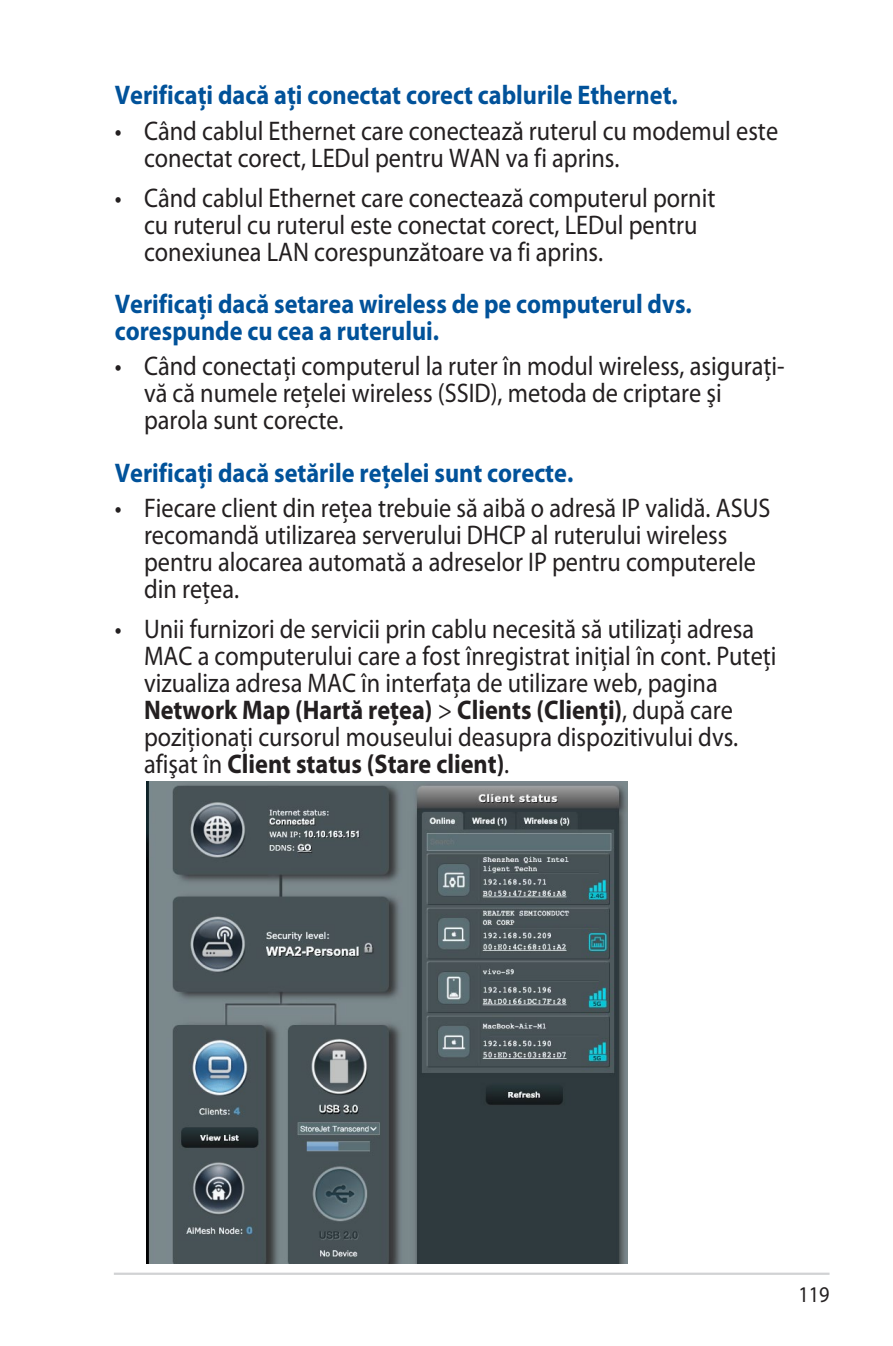
<style>
.page{position:relative;width:893px;height:1346px;background:#fff}
.page>*{position:absolute;margin:0;border:0;box-sizing:border-box;transform-origin:0 0}
.t1{font:27px/27px "Myriad Pro";color:#231f20;scale:.9 1}
.t2{font:700 27px/27px "Myriad Pro";color:#01529a;scale:.9 1}
.t3{font:22.5px "Myriad Pro";color:#231f20;scale:.9 1}
.s1{font-weight:700}
</style>
<div class="page">
<hr style="left:114px;top:1272px;width:715px;height:3px;background:#d1d2d4">
<img style="left:147px;top:781px;width:480px;height:482px">
<p class="t2" style="left:115px;top:82px;width:627px">Verificaţi dacă aţi conectat corect cablurile Ethernet.</p>
<p class="t1" style="left:144px;top:118px;width:706px;text-indent:-29px">• Când cablul Ethernet care conectează ruterul cu modemul este conectat corect, LEDul pentru WAN va fi aprins.</p>
<p class="t1" style="left:144px;top:185px;width:636px;text-indent:-29px">• Când cablul Ethernet care conectează computerul pornit cu ruterul cu ruterul este conectat corect, LEDul pentru conexiunea LAN corespunzătoare va fi aprins.</p>
<p class="t2" style="left:115px;top:291px;width:643px">Verificaţi dacă setarea wireless de pe computerul dvs. corespunde cu cea a ruterului.</p>
<p class="t1" style="left:144px;top:353px;width:713px;text-indent:-29px">• Când conectaţi computerul la ruter în modul wireless, asiguraţi&shy;vă că numele reţelei wireless (SSID), metoda de criptare şi parola sunt corecte.</p>
<p class="t2" style="left:115px;top:460px;width:511px">Verificaţi dacă setările reţelei sunt corecte.</p>
<p class="t1" style="left:144px;top:495px;width:697px;text-indent:-29px">• Fiecare client din reţea trebuie să aibă o adresă IP validă. ASUS recomandă utilizarea serverului DHCP al ruterului wireless pentru alocarea automată a adreselor IP pentru computerele din reţea.</p>
<p class="t1" style="left:144px;top:616px;width:704px;text-indent:-29px">• Unii furnizori de servicii prin cablu necesită să utilizaţi adresa MAC a computerului care a fost înregistrat iniţial în cont. Puteţi vizualiza adresa MAC în interfaţa de utilizare web, pagina <span class="s1">Network Map (Hartă reţea)</span> &gt; <span class="s1">Clients (Clienţi)</span>, după care poziţionaţi cursorul mouseului deasupra dispozitivului dvs. afişat în <span class="s1">Client status (Stare client)</span>.</p>
<p class="t3" style="left:798px;top:1282px;width:36px">119</p>
</div>
